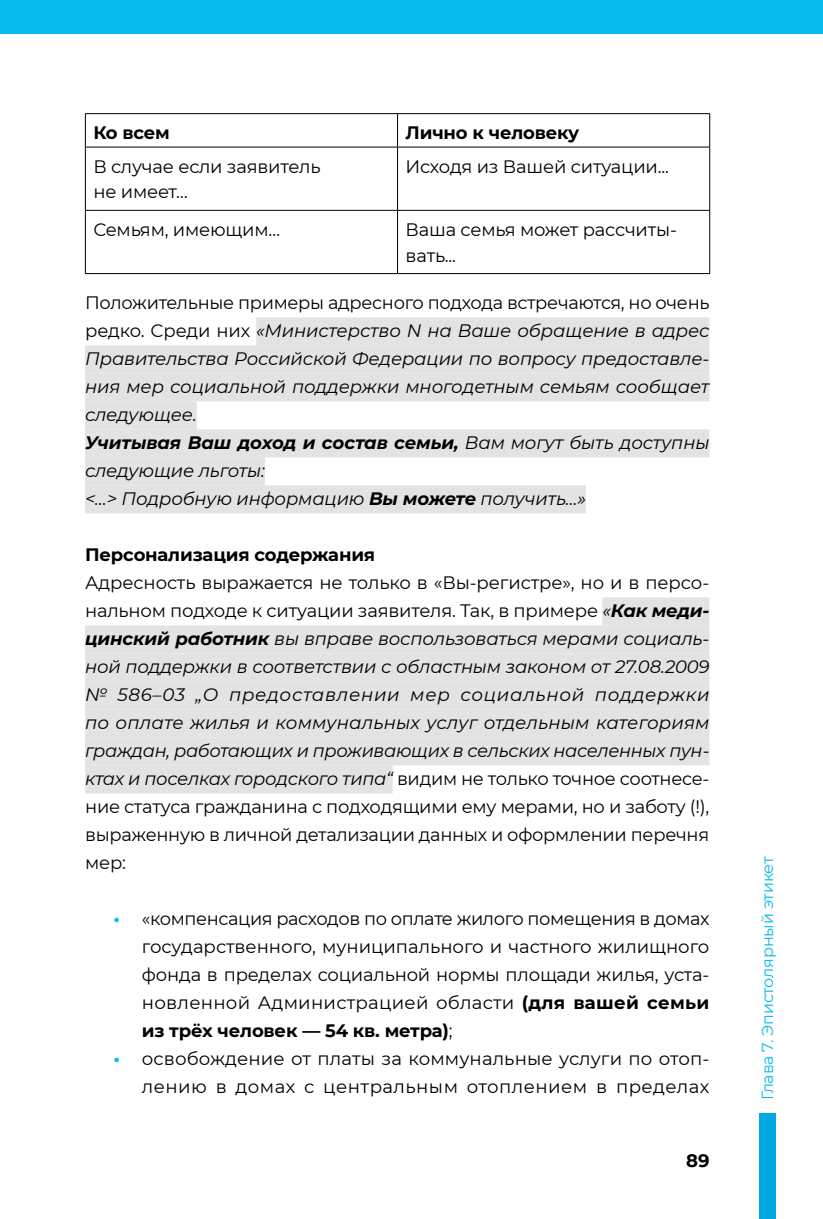
<style>
.page{position:relative;width:823px;height:1219px;background:#fff}
.page>*{position:absolute;margin:0;border:0;box-sizing:border-box;transform-origin:0 0}
.t1{font:italic 18px/28px "Montserrat";letter-spacing:-.01em;color:#000}
.t2{font:18px/28px "Montserrat";color:#000}
.t3{font:700 18px "Montserrat";letter-spacing:-.01em;color:#000}
.t4{font:16px "Montserrat";letter-spacing:-.01em;color:#09bbee}
.s1{font-style:normal}
.s2{font-weight:700}
.s3{font-weight:700;color:#09bbee}
</style>
<div class="page">
<div style="left:0;top:0;width:822px;height:34px;background:#09bbee"></div>
<div style="left:759px;top:1113px;width:16px;height:106px;background:#00a7e1"></div>
<div style="left:256px;top:317px;width:453px;height:28px;background:#e3e3e3"></div>
<div style="left:85px;top:345px;width:624px;height:28px;background:#e3e3e3"></div>
<div style="left:85px;top:373px;width:624px;height:28px;background:#e3e3e3"></div>
<div style="left:85px;top:401px;width:112px;height:28px;background:#e3e3e3"></div>
<div style="left:85px;top:429px;width:624px;height:28px;background:#e3e3e3"></div>
<div style="left:85px;top:457px;width:180px;height:28px;background:#e3e3e3"></div>
<div style="left:85px;top:485px;width:500px;height:28px;background:#e3e3e3"></div>
<div style="left:602px;top:597px;width:107px;height:28px;background:#e3e3e3"></div>
<div style="left:85px;top:625px;width:624px;height:28px;background:#e3e3e3"></div>
<div style="left:85px;top:653px;width:624px;height:28px;background:#e3e3e3"></div>
<div style="left:85px;top:681px;width:624px;height:28px;background:#e3e3e3"></div>
<div style="left:85px;top:709px;width:624px;height:28px;background:#e3e3e3"></div>
<div style="left:85px;top:737px;width:624px;height:28px;background:#e3e3e3"></div>
<div style="left:85px;top:765px;width:307px;height:28px;background:#e3e3e3"></div>
<hr style="left:85px;top:113px;width:312px;height:1px;background:#000">
<hr style="left:85px;top:114px;width:1px;height:33px;background:#000">
<hr style="left:397px;top:113px;width:312px;height:1px;background:#000">
<hr style="left:397px;top:114px;width:1px;height:33px;background:#000">
<hr style="left:709px;top:114px;width:1px;height:33px;background:#000">
<hr style="left:85px;top:147px;width:312px;height:1px;background:#000">
<hr style="left:397px;top:147px;width:312px;height:1px;background:#000">
<hr style="left:85px;top:147px;width:1px;height:63px;background:#000">
<hr style="left:397px;top:147px;width:1px;height:63px;background:#000">
<hr style="left:709px;top:147px;width:1px;height:63px;background:#000">
<hr style="left:85px;top:210px;width:312px;height:1px;background:#000">
<hr style="left:85px;top:211px;width:1px;height:62px;background:#000">
<hr style="left:397px;top:210px;width:312px;height:1px;background:#000">
<hr style="left:397px;top:211px;width:1px;height:62px;background:#000">
<hr style="left:709px;top:211px;width:1px;height:62px;background:#000">
<hr style="left:85px;top:273px;width:312px;height:1px;background:#000">
<hr style="left:397px;top:273px;width:312px;height:1px;background:#000">
<p class="t3" style="left:93px;top:120px;width:78px">Ко всем</p>
<p class="t3" style="left:405px;top:120px;width:175px">Лично к человеку</p>
<p class="t2" style="left:93px;top:152px;width:228px;line-height:26px">В случае если заявитель не имеет…</p>
<p class="t2" style="left:405px;top:151px;width:265px">Исходя из Вашей ситуации...</p>
<p class="t2" style="left:93px;top:215px;width:188px">Семьям, имеющим…</p>
<p class="t2" style="left:405px;top:216px;width:273px;line-height:26px">Ваша семья может рассчиты&shy;вать...</p>
<p class="t1" style="left:85px;top:288px;width:625px"><span class="s1">Положительные примеры адресного подхода встречаются, но очень редко. Среди них</span> «Министерство N на Ваше обращение в адрес Правительства Российской Федерации по вопросу предоставле&shy;ния мер социальной поддержки многодетным семьям сообщает следующее.<br><span class="s2">Учитывая Ваш доход и состав семьи,</span> Вам могут быть доступны следующие льготы:<br>&lt;…&gt; Подробную информацию <span class="s2">Вы можете</span> получить…»</p>
<p class="t3" style="left:85px;top:542px;width:291px">Персонализация содержания</p>
<p class="t1" style="left:85px;top:568px;width:625px;text-align:justify"><span class="s1">Адресность выражается не только в «Вы-регистре», но и в персо&shy;нальном подходе к ситуации заявителя. Так, в примере</span> «<span class="s2">Как меди&shy;цинский работник</span> вы вправе воспользоваться мерами социаль&shy;ной поддержки в соответствии с областным законом от 27.08.2009 № 586–03 „О предоставлении мер социальной поддержки по оплате жилья и коммунальных услуг отдельным категориям граждан, работающих и проживающих в сельских населенных пун&shy;ктах и поселках городского типа“ <span class="s1">видим не только точное соотнесе&shy;ние статуса гражданина с подходящими ему мерами, но и заботу (!), выраженную в личной детализации данных и оформлении перечня мер:</span></p>
<p class="t2" style="left:142px;top:904px;width:568px;text-align:justify;text-indent:-28px"><span class="s3">•</span> «компенсация расходов по оплате жилого помещения в домах государственного, муниципального и частного жилищного фонда в пределах социальной нормы площади жилья, уста&shy;новленной Администрацией области <span class="s2">(для вашей семьи из трёх человек — 54 кв. метра)</span>;</p>
<p class="t2" style="left:113px;top:1044px;width:597px;text-align:right"><span class="s3">•</span> освобождение от платы за коммунальные услуги по отоп&shy;лению в домах с центральным отоплением в пределах</p>
<p class="t3" style="left:685px;top:1147px;width:25px">89</p>
<p class="t4" style="left:755px;top:1100px;width:245px;rotate:-90deg">Глава 7. Эпистолярный этикет</p>
</div>
